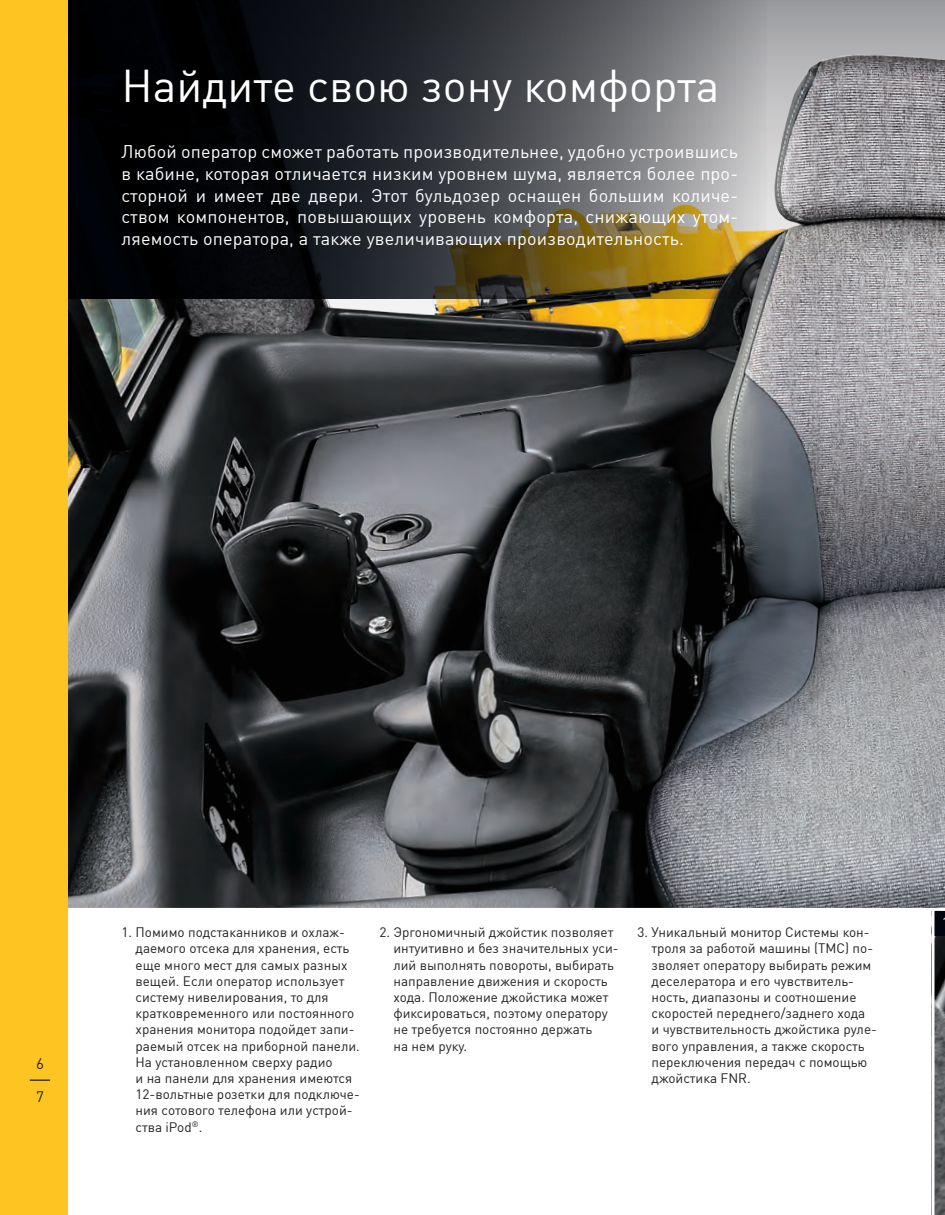
<style>
.page{position:relative;width:945px;height:1215px;background:#fff}
.page>*{position:absolute;margin:0;border:0;box-sizing:border-box;transform-origin:0 0}
.t1{font:45px "DIN Cyr";color:#fff}
.t2{font:18px/21.6px "DIN Cyr";letter-spacing:.01em;color:#fff;text-align:justify}
.t3{font:15px "DIN Cyr";color:#231f20}
.t4{font:13.5px/16.2px "DIN Cyr";color:#231f20}
</style>
<div class="page">
<img style="left:67px;top:0;width:878px;height:908px">
<svg style="left:67px;top:0;width:700px;height:298px;background:#3b3a35"></svg>
<img style="left:934px;top:936px;width:11px;height:279px">
<div style="left:933px;top:911px;width:12px;height:25px;background:#01060e"></div>
<hr style="left:932px;top:909px;width:2px;height:306px;background:#fff">
<div style="left:0;top:0;width:67px;height:1215px;background:#fec422"></div>
<svg style="left:30px;top:1080px;width:20px;height:1px"></svg>
<h1 class="t1" style="left:122px;top:60px;width:599px">Найдите свою зону комфорта</h1>
<p class="t2" style="left:122px;top:141px;width:618px">Любой оператор сможет работать производительнее, удобно устроившись в кабине, которая отличается низким уровнем шума, является более про&shy;сторной и имеет две двери. Этот бульдозер оснащен большим количе&shy;ством компонентов, повышающих уровень комфорта, снижающих утом&shy;ляемость оператора, а также увеличивающих производительность.</p>
<p class="t3" style="left:36px;top:1055px;width:9px">6</p>
<p class="t3" style="left:36px;top:1088px;width:9px">7</p>
<p class="t4" style="left:136px;top:924px;width:226px;text-indent:-14px">1. Помимо подстаканников и охлаж&shy;даемого отсека для хранения, есть еще много мест для самых разных вещей. Если оператор использует систему нивелирования, то для кратковременного или постоянного хранения монитора подойдет запи&shy;раемый отсек на приборной панели.<br>На установленном сверху радио<br>и на панели для хранения имеются<br>12-вольтные розетки для подключе&shy;ния сотового телефона или устрой&shy;ства iPod<sup>®</sup>.</p>
<p class="t4" style="left:393px;top:924px;width:227px;text-indent:-14px">2. Эргономичный джойстик позволяет интуитивно и без значительных уси&shy;лий выполнять повороты, выбирать направление движения и скорость хода. Положение джойстика может фиксироваться, поэтому оператору не требуется постоянно держать<br>на нем руку.</p>
<p class="t4" style="left:652px;top:924px;width:227px;text-indent:-14px">3. Уникальный монитор Системы кон&shy;троля за работой машины (TMC) по&shy;зволяет оператору выбирать режим деселератора и его чувствитель&shy;ность, диапазоны и соотношение скоростей переднего/заднего хода<br>и чувствительность джойстика руле&shy;вого управления, а также скорость переключения передач с помощью джойстика FNR.</p>
</div>
